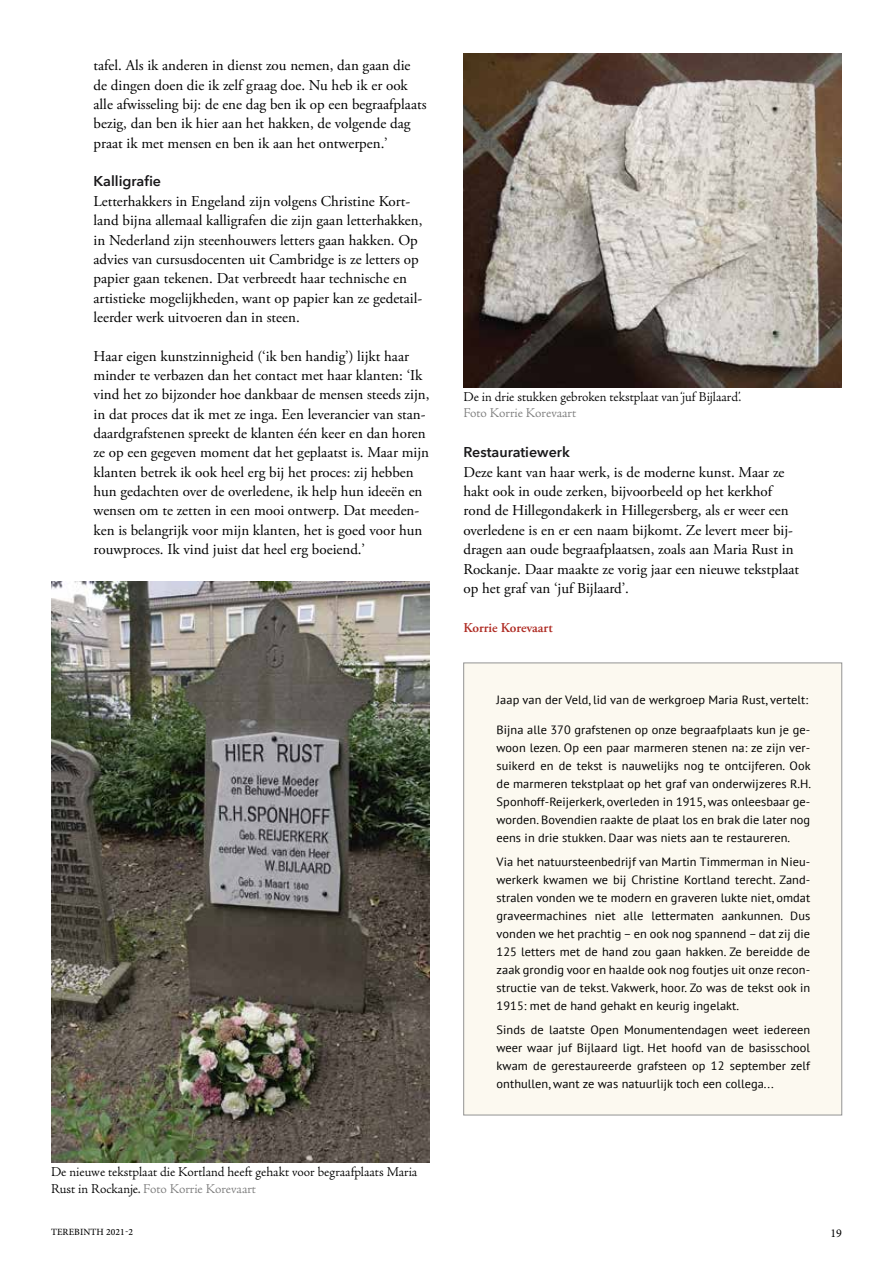
<style>
.page{position:relative;width:893px;height:1263px;background:#fff}
.page>*{position:absolute;margin:0;border:0;box-sizing:border-box;transform-origin:0 0}
.t1{font:15px/19.4px "Adobe Garamond Pro";color:#000}
.t2{font:600 14.25px "Avenir Next";color:#19181a}
.t3{font:300 13.5px/16.5px "Adobe Jenson Pro";letter-spacing:-.005em;color:#000}
.t4{font:300 13.5px "Adobe Jenson Pro";letter-spacing:-.005em;color:#7c7c7c}
.t5{font:600 13.5px "Adobe Garamond Pro";color:#ae2a22}
.t6{font:12px/18px "PT Sans";letter-spacing:.005em;color:#000;text-align:justify}
.t7{font:12px "Minion Pro";color:#000}
.t8{font:500 9.6px "Minion Pro";letter-spacing:.01em;color:#000}
.s1{color:#7c7c7c}
</style>
<div class="page">
<div style="left:463px;top:663px;width:379px;height:452px;background:#fcf9f0;border:1px solid #939393"></div>
<img style="left:463px;top:53px;width:379px;height:334px">
<img style="left:51px;top:582px;width:378px;height:581px">
<p class="t1" style="left:94px;top:56px;width:334px">tafel. Als ik anderen in dienst zou nemen, dan gaan die de dingen doen die ik zelf graag doe. Nu heb ik er ook alle afwisseling bij: de ene dag ben ik op een begraafplaats bezig, dan ben ik hier aan het hakken, de volgende dag praat ik met mensen en ben ik aan het ontwerpen.’</p>
<p class="t2" style="left:94px;top:169px;width:69px">Kalligrafie</p>
<p class="t1" style="left:94px;top:192px;width:330px">Letterhakkers in Engeland zijn volgens Christine Kort&shy;land bijna allemaal kalligrafen die zijn gaan letterhakken, in Nederland zijn steenhouwers letters gaan hakken. Op advies van cursusdocenten uit Cambridge is ze letters op papier gaan tekenen. Dat verbreedt haar technische en artistieke mogelijkheden, want op papier kan ze gedetail&shy;leerder werk uitvoeren dan in steen.</p>
<p class="t1" style="left:94px;top:347px;width:337px">Haar eigen kunstzinnigheid (‘ik ben handig’) lijkt haar minder te verbazen dan het contact met haar klanten: ‘Ik vind het zo bijzonder hoe dankbaar de mensen steeds zijn, in dat proces dat ik met ze inga. Een leverancier van stan&shy;daardgrafstenen spreekt de klanten één keer en dan horen ze op een gegeven moment dat het geplaatst is. Maar mijn klanten betrek ik ook heel erg bij het proces: zij hebben hun gedachten over de overledene, ik help hun ideeën en wensen om te zetten in een mooi ontwerp. Dat meeden&shy;ken is belangrijk voor mijn klanten, het is goed voor hun rouwproces. Ik vind juist dat heel erg boeiend.’</p>
<p class="t3" style="left:51px;top:1164px;width:368px">De nieuwe tekstplaat die Kortland heeft gehakt voor begraafplaats Maria<br>Rust in Rockanje. <span class="s1">Foto Korrie Korevaart</span></p>
<p class="t3" style="left:463px;top:388px;width:279px">De in drie stukken gebroken tekstplaat van ‘juf Bijlaard’.</p>
<p class="t4" style="left:463px;top:405px;width:114px">Foto Korrie Korevaart</p>
<p class="t2" style="left:463px;top:440px;width:108px">Restauratiewerk</p>
<p class="t1" style="left:463px;top:463px;width:337px">Deze kant van haar werk, is de moderne kunst. Maar ze hakt ook in oude zerken, bijvoorbeeld op het kerkhof rond de Hillegondakerk in Hillegersberg, als er weer een overledene is en er een naam bijkomt. Ze levert meer bij&shy;dragen aan oude begraafplaatsen, zoals aan Maria Rust in Rockanje. Daar maakte ze vorig jaar een nieuwe tekstplaat op het graf van ‘juf Bijlaard’.</p>
<p class="t5" style="left:463px;top:619px;width:91px">Korrie Korevaart</p>
<p class="t6" style="left:497px;top:690px;width:313px">Jaap van der Veld, lid van de werkgroep Maria Rust, vertelt:</p>
<p class="t6" style="left:497px;top:720px;width:316px">Bijna alle 370 grafstenen op onze begraafplaats kun je ge&shy;woon lezen. Op een paar marmeren stenen na: ze zijn ver&shy;suikerd en de tekst is nauwelijks nog te ontcijferen. Ook de marmeren tekstplaat op het graf van onderwijzeres R.H.<br>Sponhoff-Reijerkerk, overleden in 1915, was onleesbaar ge&shy;worden. Bovendien raakte de plaat los en brak die later nog eens in drie stukken. Daar was niets aan te restaureren.</p>
<p class="t6" style="left:497px;top:852px;width:315px">Via het natuursteenbedrijf van Martin Timmerman in Nieu&shy;werkerk kwamen we bij Christine Kortland terecht. Zand&shy;stralen vonden we te modern en graveren lukte niet, omdat graveermachines niet alle lettermaten aankunnen. Dus vonden we het prachtig – en ook nog spannend – dat zij die 125 letters met de hand zou gaan hakken. Ze bereidde de zaak grondig voor en haalde ook nog foutjes uit onze recon&shy;structie van de tekst. Vakwerk, hoor. Zo was de tekst ook in 1915: met de hand gehakt en keurig ingelakt.</p>
<p class="t6" style="left:497px;top:1020px;width:315px">Sinds de laatste Open Monumentendagen weet iedereen weer waar juf Bijlaard ligt. Het hoofd van de basisschool kwam de gerestaureerde grafsteen op 12 september zelf onthullen, want ze was natuurlijk toch een collega...</p>
<p class="t8" style="left:51px;top:1225px;width:83px">TEREBINTH 2021-2</p>
<p class="t7" style="left:830px;top:1225px;width:13px">19</p>
</div>
